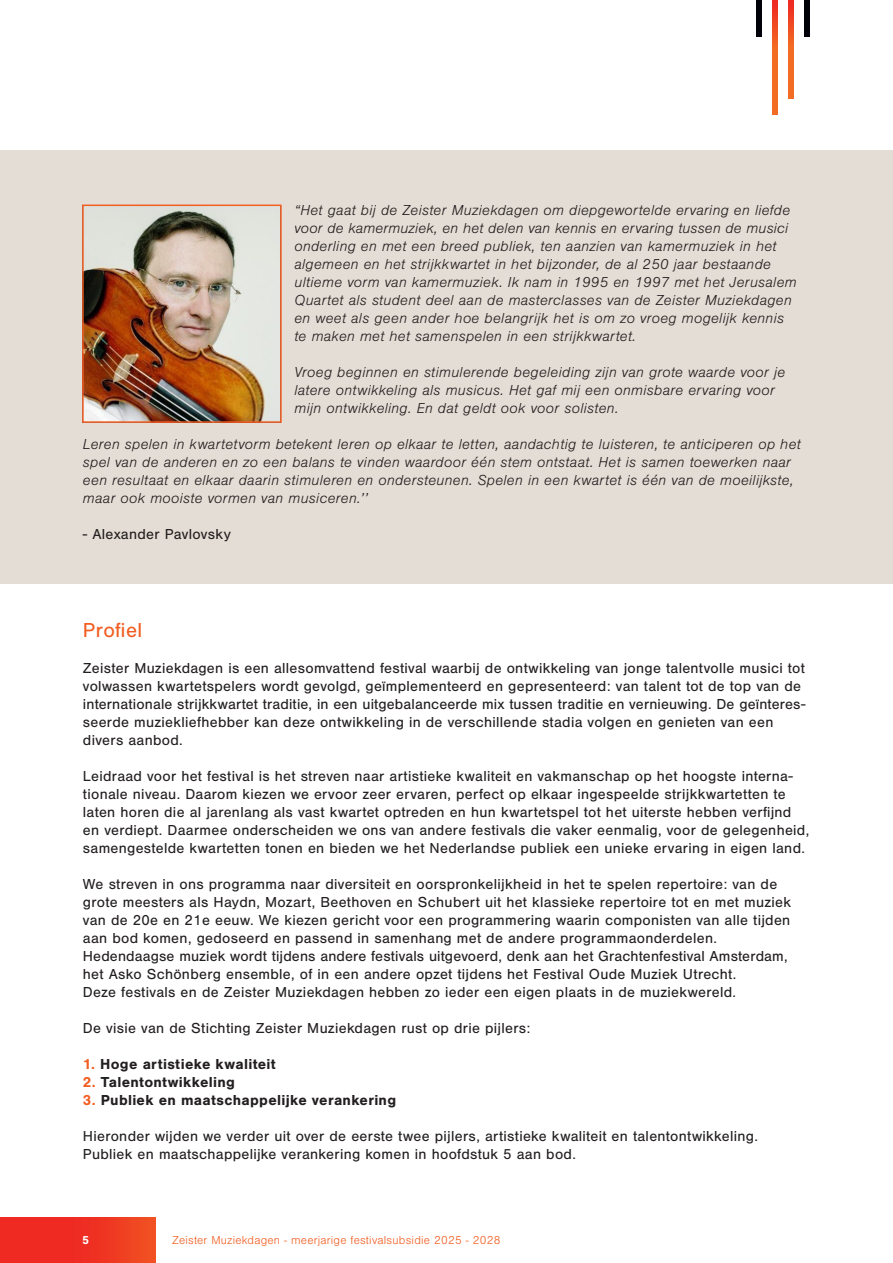
<style>
.page{position:relative;width:893px;height:1263px;background:#fff}
.page>*{position:absolute;margin:0;border:0;box-sizing:border-box;transform-origin:0 0}
.t1{font:21px "Nimbus San";letter-spacing:.02em;color:#f25d21}
.t2{font:15px/18px "Nimbus San";letter-spacing:.02em;color:#231f20}
.t3{font:italic 300 15px/18px "Nimbus San";letter-spacing:.02em;color:#231f20}
.t4{font:700 15px "Nimbus San";letter-spacing:.02em;color:#231f20}
.t5{font:300 12px "Nimbus San";letter-spacing:.02em;color:#f25d21}
.t6{font:700 12px "Nimbus San";color:#fff}
.s1{color:#f25d21}
</style>
<div class="page">
<div style="left:0;top:1217px;width:156px;height:46px;background:linear-gradient(to right,#ed2023,#f04722)"></div>
<svg style="left:772px;top:0;width:6px;height:114px"></svg>
<svg style="left:788px;top:0;width:6px;height:98px"></svg>
<div style="left:804px;top:0;width:6px;height:36px;background:#000009"></div>
<div style="left:756px;top:0;width:6px;height:36px;background:#000009"></div>
<div style="left:0;top:150px;width:893px;height:434px;background:#e4ddd5"></div>
<img style="left:85px;top:209px;width:194px;height:211px">
<div style="left:82px;top:205px;width:200px;height:218px;border:2px solid #f25d21"></div>
<p class="t3" style="left:294px;top:202px;width:504px">“Het gaat bij de Zeister Muziekdagen om diepgewortelde ervaring en liefde voor de kamermuziek, en het delen van kennis en ervaring tussen de musici onderling en met een breed publiek, ten aanzien van kamermuziek in het algemeen en het strijkkwartet in het bijzonder, de al 250 jaar bestaande ultieme vorm van kamermuziek. Ik nam in 1995 en 1997 met het Jerusalem Quartet als student deel aan de masterclasses van de Zeister Muziekdagen en weet als geen ander hoe belangrijk het is om zo vroeg mogelijk kennis te maken met het samenspelen in een strijkkwartet.</p>
<p class="t3" style="left:294px;top:364px;width:492px">Vroeg beginnen en stimulerende begeleiding zijn van grote waarde voor je latere ontwikkeling als musicus. Het gaf mij een onmisbare ervaring voor mijn ontwikkeling. En dat geldt ook voor solisten.</p>
<p class="t3" style="left:83px;top:436px;width:719px">Leren spelen in kwartetvorm betekent leren op elkaar te letten, aandachtig te luisteren, te anticiperen op het spel van de anderen en zo een balans te vinden waardoor één stem ontstaat. Het is samen toewerken naar een resultaat en elkaar daarin stimuleren en ondersteunen. Spelen in een kwartet is één van de moeilijkste, maar ook mooiste vormen van musiceren.’’</p>
<p class="t2" style="left:83px;top:526px;width:150px">- Alexander Pavlovsky</p>
<h1 class="t1" style="left:83px;top:618px;width:61px">Profiel</h1>
<p class="t2" style="left:83px;top:659px;width:724px">Zeister Muziekdagen is een allesomvattend festival waarbij de ontwikkeling van jonge talentvolle musici tot volwassen kwartetspelers wordt gevolgd, geïmplementeerd en gepresenteerd: van talent tot de top van de internationale strijkkwartet traditie, in een uitgebalanceerde mix tussen traditie en vernieuwing. De geïnteres&shy;seerde muziekliefhebber kan deze ontwikkeling in de verschillende stadia volgen en genieten van een divers aanbod.</p>
<p class="t2" style="left:83px;top:767px;width:728px">Leidraad voor het festival is het streven naar artistieke kwaliteit en vakmanschap op het hoogste interna&shy;tionale niveau. Daarom kiezen we ervoor zeer ervaren, perfect op elkaar ingespeelde strijkkwartetten te laten horen die al jarenlang als vast kwartet optreden en hun kwartetspel tot het uiterste hebben verfijnd en verdiept. Daarmee onderscheiden we ons van andere festivals die vaker eenmalig, voor de gelegenheid, samengestelde kwartetten tonen en bieden we het Nederlandse publiek een unieke ervaring in eigen land.</p>
<p class="t2" style="left:83px;top:875px;width:710px">We streven in ons programma naar diversiteit en oorspronkelijkheid in het te spelen repertoire: van de grote meesters als Haydn, Mozart, Beethoven en Schubert uit het klassieke repertoire tot en met muziek van de 20e en 21e eeuw. We kiezen gericht voor een programmering waarin componisten van alle tijden aan bod komen, gedoseerd en passend in samenhang met de andere programmaonderdelen.<br>Hedendaagse muziek wordt tijdens andere festivals uitgevoerd, denk aan het Grachtenfestival Amsterdam, het Asko Schönberg ensemble, of in een andere opzet tijdens het Festival Oude Muziek Utrecht.<br>Deze festivals en de Zeister Muziekdagen hebben zo ieder een eigen plaats in de muziekwereld.</p>
<p class="t2" style="left:83px;top:1019px;width:449px">De visie van de Stichting Zeister Muziekdagen rust op drie pijlers:</p>
<p class="t4" style="left:83px;top:1055px;width:194px"><span class="s1">1.</span> Hoge artistieke kwaliteit</p>
<p class="t4" style="left:83px;top:1073px;width:154px"><span class="s1">2.</span> Talentontwikkeling</p>
<p class="t4" style="left:83px;top:1091px;width:315px"><span class="s1">3.</span> Publiek en maatschappelijke verankering</p>
<p class="t2" style="left:83px;top:1127px;width:677px">Hieronder wijden we verder uit over de eerste twee pijlers, artistieke kwaliteit en talentontwikkeling.<br>Publiek en maatschappelijke verankering komen in hoofdstuk 5 aan bod.</p>
<p class="t6" style="left:82px;top:1233px;width:8px">5</p>
<p class="t5" style="left:172px;top:1233px;width:330px">Zeister Muziekdagen - meerjarige festivalsubsidie 2025 - 2028</p>
</div>
